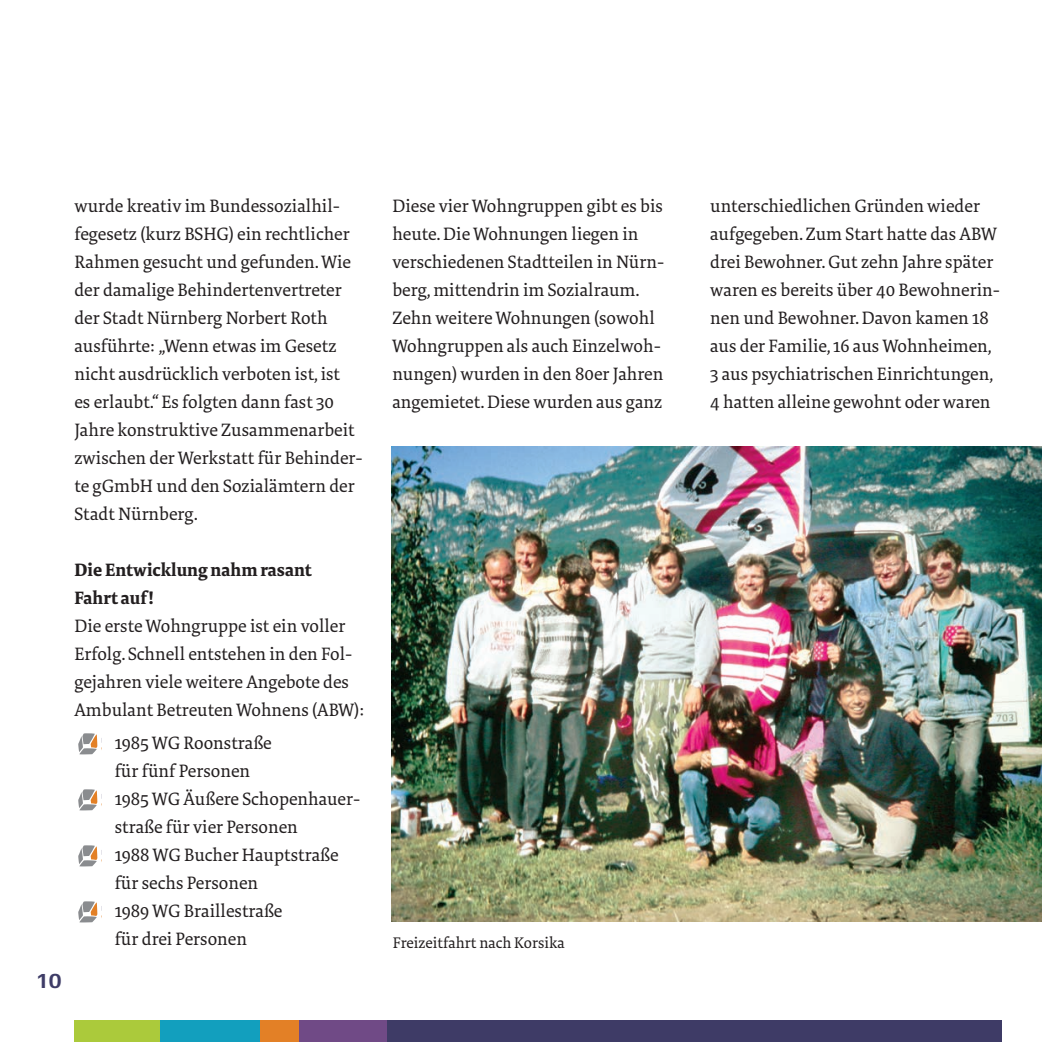
<style>
.page{position:relative;width:1042px;height:1042px;background:#fff}
.page>*{position:absolute;margin:0;border:0;box-sizing:border-box;transform-origin:0 0}
.t1{font:700 21px "Aeonis LT Pro";color:#3e3c67}
.t2{font:18.38px/28px "Tundra OT";color:#231f20}
.t3{font:700 18.38px/28px "Tundra OT";color:#231f20}
.t4{font:15.75px "Tundra OT";color:#231f20}
</style>
<div class="page">
<div style="left:298px;top:1020px;width:150px;height:22px;background:#704a86"></div>
<div style="left:249px;top:1020px;width:49px;height:22px;background:#e38026"></div>
<div style="left:74px;top:1020px;width:127px;height:22px;background:#abca3b"></div>
<div style="left:388px;top:1020px;width:614px;height:22px;background:#3e3b66"></div>
<div style="left:161px;top:1020px;width:99px;height:22px;background:#129fbe"></div>
<svg style="left:78px;top:733px;width:24px;height:21px"></svg>
<svg style="left:78px;top:789px;width:24px;height:21px"></svg>
<svg style="left:78px;top:845px;width:24px;height:21px"></svg>
<svg style="left:78px;top:901px;width:24px;height:21px"></svg>
<img style="left:392px;top:446px;width:650px;height:475px">
<p class="t1" style="left:35px;top:969px;width:28px">10</p>
<p class="t2" style="left:74px;top:193px;width:290px">wurde kreativ im Bundessozialhil&shy;fegesetz (kurz BSHG) ein rechtlicher Rahmen gesucht und gefunden. Wie der damalige Behindertenvertreter der Stadt Nürnberg Norbert Roth ausführte: „Wenn etwas im Gesetz nicht ausdrücklich verboten ist, ist<br>es erlaubt.“ Es folgten dann fast 30<br>Jahre konstruktive Zusammenarbeit zwischen der Werkstatt für Behinder&shy;te gGmbH und den Sozialämtern der Stadt Nürnberg.</p>
<p class="t3" style="left:74px;top:557px;width:239px">Die Entwicklung nahm rasant<br>Fahrt auf!</p>
<p class="t2" style="left:74px;top:613px;width:291px">Die erste Wohngruppe ist ein voller Erfolg. Schnell entstehen in den Fol&shy;gejahren viele weitere Angebote des Ambulant Betreuten Wohnens (ABW):</p>
<p class="t2" style="left:115px;top:730px;width:247px">1985 WG Roonstraße<br>für fünf Personen<br>1985 WG Äußere Schopenhauer&shy;straße für vier Personen<br>1988 WG Bucher Hauptstraße für sechs Personen<br>1989 WG Braillestraße<br>für drei Personen</p>
<p class="t2" style="left:392px;top:193px;width:273px">Diese vier Wohngruppen gibt es bis heute. Die Wohnungen liegen in verschiedenen Stadtteilen in Nürn&shy;berg, mittendrin im Sozialraum.<br>Zehn weitere Wohnungen (sowohl Wohngruppen als auch Einzelwoh&shy;nungen) wurden in den 80er Jahren angemietet. Diese wurden aus ganz</p>
<p class="t4" style="left:393px;top:933px;width:173px">Freizeitfahrt nach Korsika</p>
<p class="t2" style="left:710px;top:193px;width:291px">unterschiedlichen Gründen wieder aufgegeben. Zum Start hatte das ABW drei Bewohner. Gut zehn Jahre später waren es bereits über 40 Bewohnerin&shy;nen und Bewohner. Davon kamen 18 aus der Familie, 16 aus Wohnheimen, 3 aus psychiatrischen Einrichtungen, 4 hatten alleine gewohnt oder waren</p>
</div>
